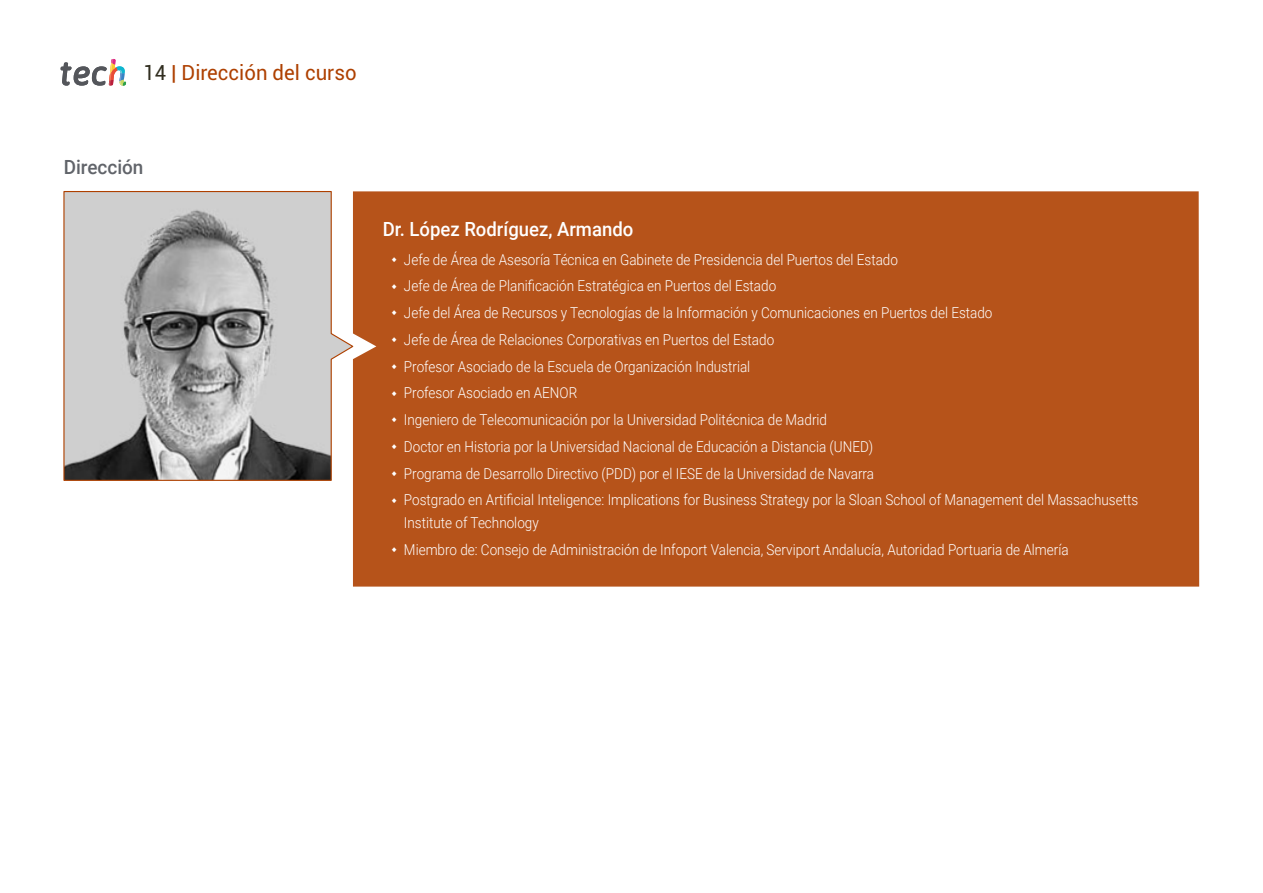
<style>
.page{position:relative;width:1263px;height:893px;background:#fff}
.page>*{position:absolute;margin:0;border:0;box-sizing:border-box;transform-origin:0 0}
.t1{font:21px "Roboto";color:#ae4000}
.t2{font:500 19.5px "Roboto";color:#fff;scale:.95 1}
.t3{font:500 19.5px "Roboto";color:#61646a}
.t4{font:300 15px/26.7px "Roboto";color:#fff;scale:.9 1}
.s1{color:#312e20}
</style>
<div class="page">
<hr style="left:1262px;top:0;width:1px;height:893px;background:#d6d7d6">
<svg style="left:63px;top:191px;width:290px;height:290px;background:#b4b2b1"></svg>
<div style="left:353px;top:191px;width:846px;height:396px;background:#b6531a"></div>
<svg style="left:61px;top:59px;width:65px;height:27px"></svg>
<svg style="left:392px;top:257px;width:5px;height:5px"></svg>
<svg style="left:392px;top:284px;width:5px;height:5px"></svg>
<svg style="left:392px;top:310px;width:5px;height:5px"></svg>
<svg style="left:392px;top:337px;width:5px;height:5px"></svg>
<svg style="left:392px;top:364px;width:5px;height:5px"></svg>
<svg style="left:392px;top:391px;width:5px;height:5px"></svg>
<svg style="left:392px;top:417px;width:5px;height:5px"></svg>
<svg style="left:392px;top:444px;width:5px;height:5px"></svg>
<svg style="left:392px;top:471px;width:5px;height:5px"></svg>
<svg style="left:392px;top:498px;width:5px;height:5px"></svg>
<svg style="left:392px;top:547px;width:5px;height:5px"></svg>
<h1 class="t1" style="left:144px;top:57px;width:215px"><span class="s1">14</span> | Dirección del curso</h1>
<h2 class="t3" style="left:64px;top:154px;width:81px">Dirección</h2>
<h2 class="t2" style="left:383px;top:215px;width:265px">Dr. López Rodríguez, Armando</h2>
<p class="t4" style="left:404px;top:245px;width:817px">Jefe de Área de Asesoría Técnica en Gabinete de Presidencia del Puertos del Estado<br>Jefe de Área de Planificación Estratégica en Puertos del Estado<br>Jefe del Área de Recursos y Tecnologías de la Información y Comunicaciones en Puertos del Estado<br>Jefe de Área de Relaciones Corporativas en Puertos del Estado<br>Profesor Asociado de la Escuela de Organización Industrial<br>Profesor Asociado en AENOR<br>Ingeniero de Telecomunicación por la Universidad Politécnica de Madrid<br>Doctor en Historia por la Universidad Nacional de Educación a Distancia (UNED)<br>Programa de Desarrollo Directivo (PDD) por el IESE de la Universidad de Navarra<br>Postgrado en Artificial Inteligence: Implications for Business Strategy por la Sloan School of Management del Massachusetts</p>
<p class="t4" style="left:404px;top:509px;width:740px">Institute of Technology<br>Miembro de: Consejo de Administración de Infoport Valencia, Serviport Andalucía, Autoridad Portuaria de Almería</p>
</div>
